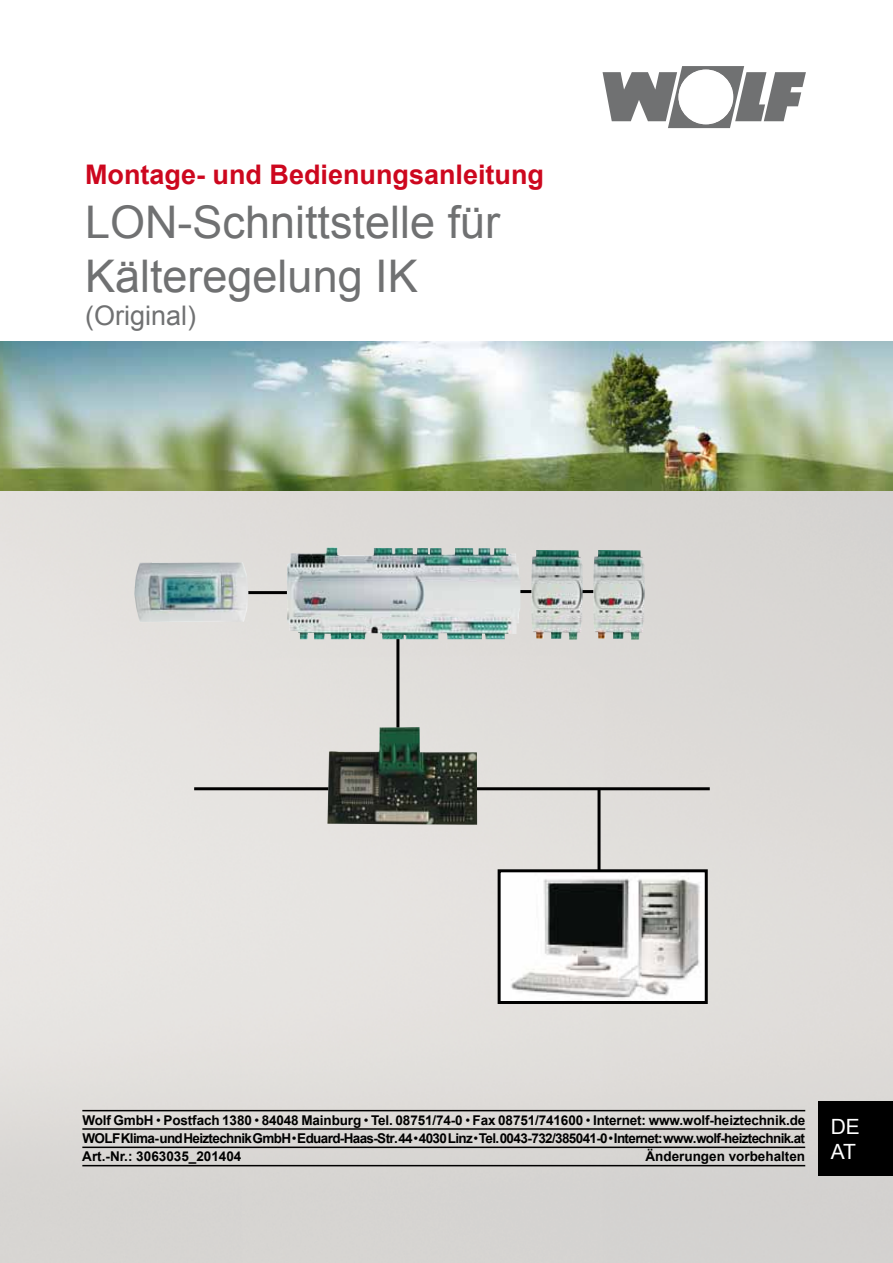
<style>
.page{position:relative;width:893px;height:1263px;background:#fff}
.page>*{position:absolute;margin:0;border:0;box-sizing:border-box;transform-origin:0 0}
.t1{font:45px/54px "Arial";color:#707172}
.t2{font:700 27px "Arial";color:#cd071e}
.t3{font:27px "Arial";color:#707172}
.t4{font:21px/25.2px "Arial";color:#fff}
.t5{font:700 13.5px/18.3px "Arial";color:#000;text-align:justify}
.s1{font-weight:400}
</style>
<div class="page">
<img style="left:0;top:490px;width:893px;height:773px">
<svg style="left:603px;top:66px;width:203px;height:62px"></svg>
<img style="left:0;top:341px;width:893px;height:149px">
<hr style="left:82px;top:1110px;width:723px;height:1px;background:#000">
<hr style="left:82px;top:1128px;width:723px;height:2px;background:#000">
<hr style="left:82px;top:1146px;width:723px;height:2px;background:#000">
<hr style="left:82px;top:1165px;width:723px;height:1px;background:#000">
<div style="left:818px;top:1101px;width:75px;height:75px;background:#000"></div>
<div style="left:679px;top:70px;width:53px;height:54px;background:#fff;border-radius:50%"></div>
<div style="left:679px;top:70px;width:54px;height:54px;border:1px solid #fff;border-radius:50%"></div>
<div style="left:680px;top:71px;width:52px;height:52px;border:1px solid #fff;border-radius:50%"></div>
<hr style="left:243px;top:591px;width:45px;height:3px;background:#000">
<hr style="left:518px;top:590px;width:81px;height:3px;background:#000">
<img style="left:531px;top:550px;width:52px;height:90px">
<hr style="left:194px;top:787px;width:516px;height:3px;background:#000">
<hr style="left:396px;top:635px;width:3px;height:128px;background:#000">
<hr style="left:597px;top:788px;width:3px;height:83px;background:#000">
<img style="left:287px;top:547px;width:233px;height:92px">
<img style="left:134px;top:562px;width:114px;height:60px">
<img style="left:502px;top:873px;width:202px;height:127px">
<div style="left:498px;top:869px;width:210px;height:135px;border:3px solid #000"></div>
<img style="left:593px;top:550px;width:52px;height:90px">
<img style="left:327px;top:727px;width:150px;height:98px">
<h2 class="t2" style="left:85px;top:157px;width:461px">Montage- und Bedienungsanleitung</h2>
<h1 class="t1" style="left:85px;top:196px;width:417px">LON-Schnittstelle für<br>Kälteregelung IK</h1>
<h2 class="t3" style="left:85px;top:297px;width:112px">(Original)</h2>
<p class="t5" style="left:82px;top:1111px;width:724px">Wolf GmbH <span class="s1">•</span> Postfach 1380 <span class="s1">•</span> 84048 Mainburg <span class="s1">•</span> Tel. 08751/74-0 <span class="s1">•</span> Fax 08751/741600 <span class="s1">•</span> Internet: www.wolf-heiztechnik.de WOLF Klima- und Heiztechnik GmbH <span class="s1">•</span> Eduard-Haas-Str. 44 <span class="s1">•</span> 4030 Linz <span class="s1">•</span> Tel. 0043-732/385041-0 <span class="s1">•</span> Internet: www.wolf-heiztechnik.at Art.-Nr.: 3063035_201404</p>
<p class="t5" style="left:645px;top:1148px;width:161px">Änderungen vorbehalten</p>
<h3 class="t4" style="left:831px;top:1114px;width:31px">DE<br>AT</h3>
</div>
